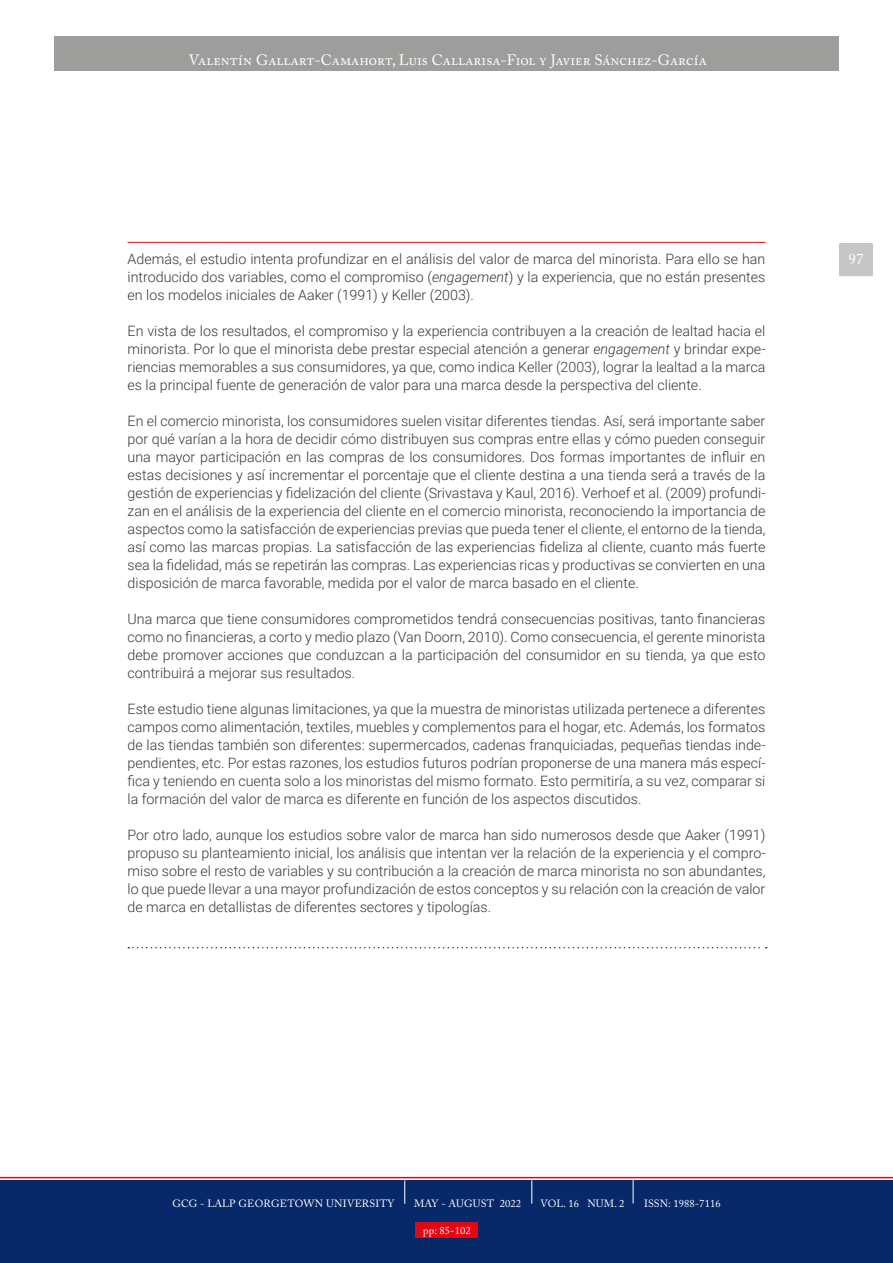
<style>
.page{position:relative;width:893px;height:1263px;background:#fff}
.page>*{position:absolute;margin:0;border:0;box-sizing:border-box;transform-origin:0 0}
.t1{font:15px "Adobe Caslon Pro";letter-spacing:.005em;color:#fff}
.t2{font:300 14.25px/18px "Roboto";color:#3a3835;text-align:justify}
.t3{font:10.5px "Adobe Caslon Pro";letter-spacing:.01em;color:#fff}
.s1{font-style:italic}
</style>
<div class="page">
<div style="left:54px;top:37px;width:785px;height:34px;background:#9d9d9c"></div>
<div style="left:0;top:1180px;width:893px;height:83px;background:#082969"></div>
<div style="left:416px;top:1222px;width:62px;height:15px;background:#e30613"></div>
<div style="left:839px;top:243px;width:34px;height:33px;background:#c6c6c6;border-radius:2px"></div>
<hr style="left:128px;top:242px;width:637px;height:1px;background:#e30613">
<svg style="left:0;top:1177px;width:893px;height:27px"></svg>
<svg style="left:128px;top:947px;width:639px;height:1px"></svg>
<p class="t1" style="left:189px;top:51px;width:519px">Valentín Gallart-Camahort, Luis Callarisa-Fiol y Javier Sánchez-García</p>
<p class="t2" style="left:128px;top:250px;width:639px">Además, el estudio intenta profundizar en el análisis del valor de marca del minorista. Para ello se han introducido dos variables, como el compromiso (<span class="s1">engagement</span>) y la experiencia, que no están presentes en los modelos iniciales de Aaker (1991) y Keller (2003).</p>
<p class="t2" style="left:128px;top:322px;width:639px">En vista de los resultados, el compromiso y la experiencia contribuyen a la creación de lealtad hacia el minorista. Por lo que el minorista debe prestar especial atención a generar <span class="s1">engagement</span> y brindar expe&shy;riencias memorables a sus consumidores, ya que, como indica Keller (2003), lograr la lealtad a la marca es la principal fuente de generación de valor para una marca desde la perspectiva del cliente.</p>
<p class="t2" style="left:128px;top:412px;width:639px">En el comercio minorista, los consumidores suelen visitar diferentes tiendas. Así, será importante saber por qué varían a la hora de decidir cómo distribuyen sus compras entre ellas y cómo pueden conseguir una mayor participación en las compras de los consumidores. Dos formas importantes de influir en estas decisiones y así incrementar el porcentaje que el cliente destina a una tienda será a través de la gestión de experiencias y fidelización del cliente (Srivastava y Kaul, 2016). Verhoef et al. (2009) profundi&shy;zan en el análisis de la experiencia del cliente en el comercio minorista, reconociendo la importancia de aspectos como la satisfacción de experiencias previas que pueda tener el cliente, el entorno de la tienda, así como las marcas propias. La satisfacción de las experiencias fideliza al cliente, cuanto más fuerte sea la fidelidad, más se repetirán las compras. Las experiencias ricas y productivas se convierten en una disposición de marca favorable, medida por el valor de marca basado en el cliente.</p>
<p class="t2" style="left:128px;top:610px;width:639px">Una marca que tiene consumidores comprometidos tendrá consecuencias positivas, tanto financieras como no financieras, a corto y medio plazo (Van Doorn, 2010). Como consecuencia, el gerente minorista debe promover acciones que conduzcan a la participación del consumidor en su tienda, ya que esto contribuirá a mejorar sus resultados.</p>
<p class="t2" style="left:128px;top:700px;width:639px">Este estudio tiene algunas limitaciones, ya que la muestra de minoristas utilizada pertenece a diferentes campos como alimentación, textiles, muebles y complementos para el hogar, etc. Además, los formatos de las tiendas también son diferentes: supermercados, cadenas franquiciadas, pequeñas tiendas inde&shy;pendientes, etc. Por estas razones, los estudios futuros podrían proponerse de una manera más especí&shy;fica y teniendo en cuenta solo a los minoristas del mismo formato. Esto permitiría, a su vez, comparar si la formación del valor de marca es diferente en función de los aspectos discutidos.</p>
<p class="t2" style="left:128px;top:826px;width:639px">Por otro lado, aunque los estudios sobre valor de marca han sido numerosos desde que Aaker (1991) propuso su planteamiento inicial, los análisis que intentan ver la relación de la experiencia y el compro&shy;miso sobre el resto de variables y su contribución a la creación de marca minorista no son abundantes, lo que puede llevar a una mayor profundización de estos conceptos y su relación con la creación de valor de marca en detallistas de diferentes sectores y tipologías.</p>
<p class="t1" style="left:848px;top:250px;width:16px">97</p>
<p class="t3" style="left:172px;top:1197px;width:224px">GCG - LALP GEORGETOWN UNIVERSITY</p>
<p class="t3" style="left:414px;top:1197px;width:108px">MAY - AUGUST 2022</p>
<p class="t3" style="left:541px;top:1197px;width:85px">VOL. 16 NUM. 2</p>
<p class="t3" style="left:644px;top:1197px;width:78px">ISSN: 1988-7116</p>
<p class="t3" style="left:423px;top:1224px;width:49px">pp: 85-102</p>
</div>
